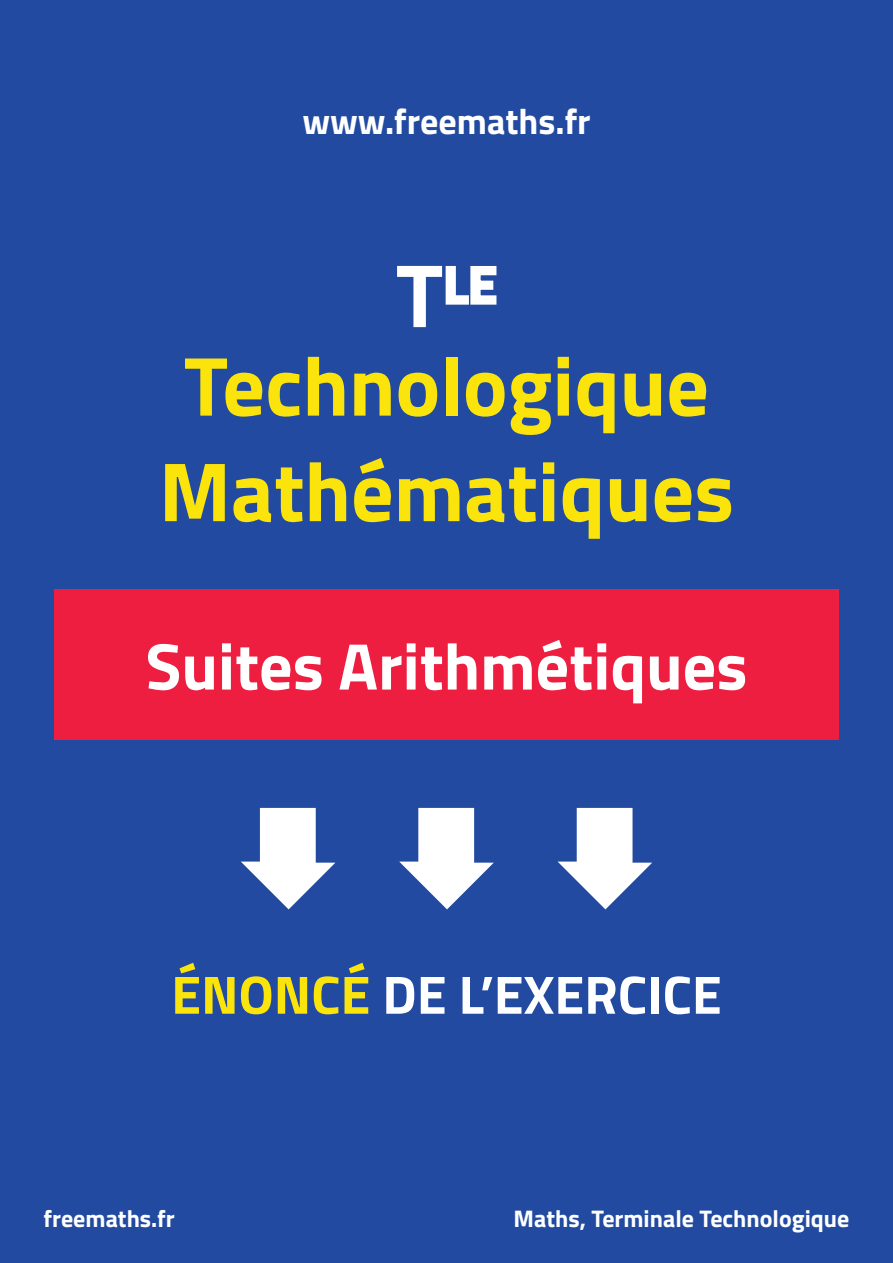
<style>
.page{position:relative;width:893px;height:1263px;background:#214aa0}
.page>*{position:absolute;margin:0;border:0;box-sizing:border-box;transform-origin:0 0}
.t1{font:700 84px/105.4px "Titillium";color:#fbe30c}
.t2{font:700 66px "Titillium";color:#fff}
.t3{font:700 54px "Titillium";color:#fff}
.t4{font:700 52.5px "Titillium";color:#fff}
.t5{font:700 36px "Titillium";color:#fff}
.t6{font:700 24px "Titillium";color:#fff}
.s1{font-size:90px}
.s2{color:#fbe30c}
</style>
<div class="page">
<svg style="left:445px;top:266px;width:52px;height:39px"></svg>
<svg style="left:241px;top:808px;width:94px;height:101px"></svg>
<svg style="left:399px;top:808px;width:95px;height:101px"></svg>
<svg style="left:558px;top:808px;width:94px;height:101px"></svg>
<div style="left:54px;top:589px;width:785px;height:151px;background:#ed1e40"></div>
<h3 class="t5" style="left:302px;top:94px;width:290px">www.freemaths.fr</h3>
<h3 class="t4" style="left:396px;top:245px;width:103px"><span class="s1">T</span>LE</h3>
<h1 class="t1" style="left:159px;top:329px;width:577px">Technologique<br>Mathématiques</h1>
<p class="t2" style="left:146px;top:616px;width:603px">Suites Arithmétiques</p>
<h3 class="t3" style="left:171px;top:953px;width:552px"><span class="s2">ÉNONCÉ</span> DE L’EXERCICE</h3>
<p class="t6" style="left:44px;top:1200px;width:133px">freemaths.fr</p>
<p class="t6" style="left:514px;top:1200px;width:337px">Maths, Terminale Technologique</p>
</div>
